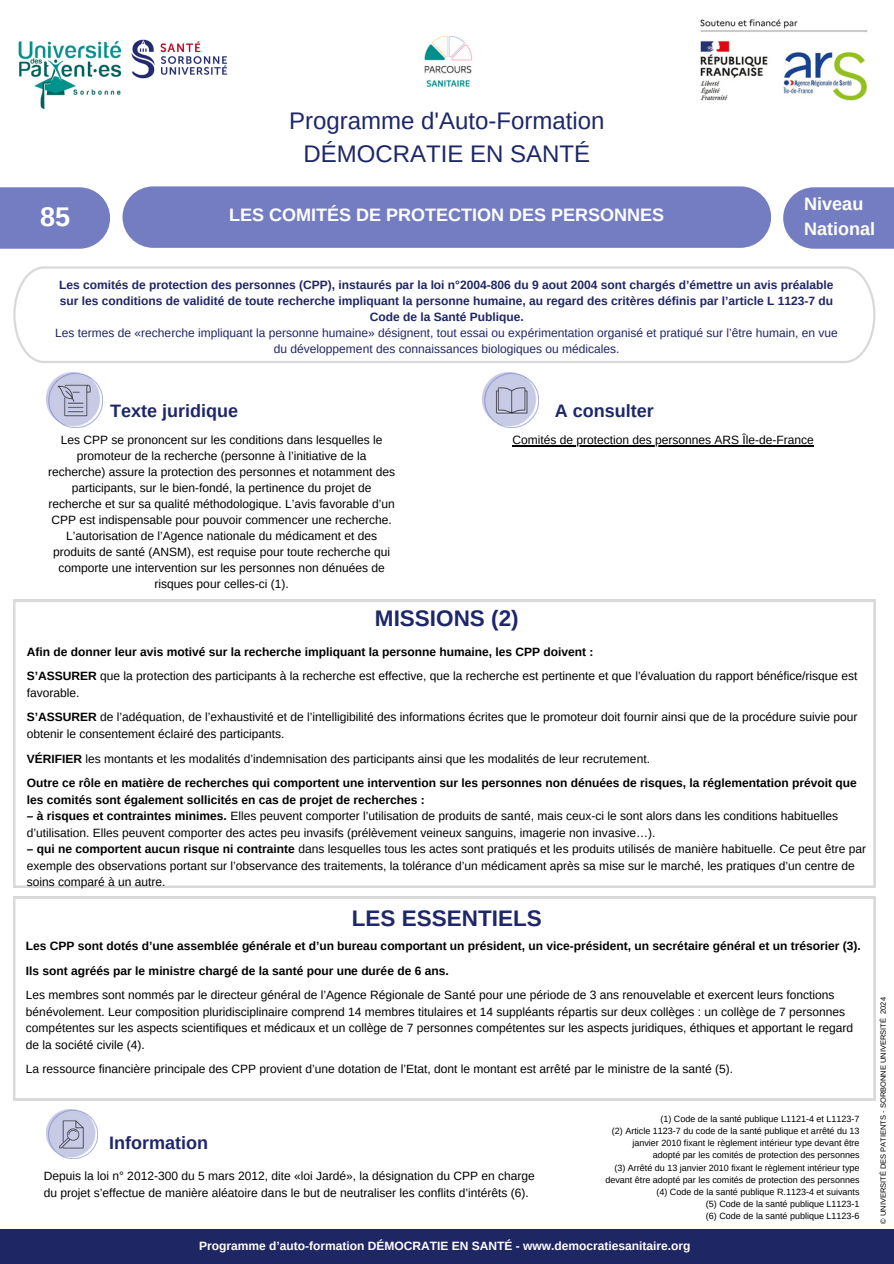
<style>
.page{position:relative;width:894px;height:1264px;background:#fff}
.page>*{position:absolute;margin:0;border:0;box-sizing:border-box;transform-origin:0 0}
.t1{font:700 27px "Arimo";color:#fff}
.t2{font:24px/32.7px "Arimo";color:#1d2769;text-align:center}
.t3{font:700 22.5px "Arimo";color:#1d2769}
.t4{font:700 18px/24.8px "Arimo";color:#fff}
.t5{font:700 18px "Arimo";color:#1d2769}
.t6{font:700 15.15px "Arimo";color:#fff}
.t7{font:12px/16.5px "Arimo";color:#000}
.t8{font:700 12px/16.5px "Arimo";color:#000}
.t9{font:700 12px/16px "Arimo";color:#1f2664;text-align:center}
.t10{font:12px/16px "Arimo";color:#1f2664;text-align:center}
.t11{font:700 12px "Arimo";color:#fff}
.t12{font:9px/12px "Arimo";color:#000;text-align:right}
.t13{font:7.5px "Arimo";color:#000}
.s1{font-weight:700}
</style>
<div class="page">
<div style="left:0;top:1228px;width:893px;height:35px;background:#1f2664"></div>
<img style="left:700px;top:19px;width:167px;height:82px">
<svg style="left:0;top:187px;width:110px;height:62px;background:#7d85c5"></svg>
<div style="left:783px;top:187px;width:110px;height:62px;background:#747dc1"></div>
<div style="left:122px;top:186px;width:648px;height:62px;background:#747dc1;border-radius:31px"></div>
<svg style="left:13px;top:266px;width:862px;height:97px"></svg>
<img style="left:47px;top:1109px;width:51px;height:49px">
<svg style="left:13px;top:600px;width:862px;height:287px"></svg>
<svg style="left:13px;top:896px;width:862px;height:204px"></svg>
<hr style="left:512px;top:445px;width:301px;height:1px;background:#000">
<img style="left:424px;top:37px;width:49px;height:50px">
<img style="left:46px;top:373px;width:57px;height:55px">
<img style="left:482px;top:373px;width:56px;height:55px">
<img style="left:18px;top:41px;width:104px;height:68px">
<img style="left:131px;top:39px;width:97px;height:40px">
<h4 class="t2" style="left:289px;top:104px;width:317px">Programme d'Auto-Formation<br>DÉMOCRATIE EN SANTÉ</h4>
<p class="t1" style="left:40px;top:202px;width:32px">85</p>
<h4 class="t4" style="left:804px;top:191px;width:72px">Niveau<br>National</h4>
<p class="t4" style="left:229px;top:203px;width:436px">LES COMITÉS DE PROTECTION DES PERSONNES</p>
<p class="t6" style="left:210px;top:210px;width:445px">BORDEREAU DE PROMESSE DE VERSEMENT - TAXE</p>
<p class="t9" style="left:59px;top:276px;width:775px">Les comités de protection des personnes (CPP), instaurés par la loi n°2004-806 du 9 aout 2004 sont chargés d’émettre un avis préalable sur les conditions de validité de toute recherche impliquant la personne humaine, au regard des critères définis par l’article L 1123-7 du<br>Code de la Santé Publique.</p>
<p class="t10" style="left:55px;top:324px;width:784px">Les termes de «recherche impliquant la personne humaine» désignent, tout essai ou expérimentation organisé et pratiqué sur l’être humain, en vue du développement des connaissances biologiques ou médicales.</p>
<p class="t5" style="left:110px;top:400px;width:129px">Texte juridique</p>
<p class="t5" style="left:554px;top:400px;width:100px">A consulter</p>
<h1 class="t7" style="left:48px;top:432px;width:348px;line-height:16px;text-align:center">Les CPP se prononcent sur les conditions dans lesquelles le promoteur de la recherche (personne à l’initiative de la recherche) assure la protection des personnes et notamment des participants, sur le bien-fondé, la pertinence du projet de recherche et sur sa qualité méthodologique. L’avis favorable d’un CPP est indispensable pour pouvoir commencer une recherche.<br>L’autorisation de l’Agence nationale du médicament et des produits de santé (ANSM), est requise pour toute recherche qui comporte une intervention sur les personnes non dénuées de risques pour celles-ci (1).</h1>
<h6 class="t7" style="left:512px;top:432px;width:303px">Comités de protection des personnes ARS Île-de-France</h6>
<p class="t3" style="left:375px;top:606px;width:145px">MISSIONS (2)</p>
<p class="t8" style="left:27px;top:643px;width:568px">Afin de donner leur avis motivé sur la recherche impliquant la personne humaine, les CPP doivent :</p>
<p class="t7" style="left:27px;top:668px;width:831px"><span class="s1">S’ASSURER</span> que la protection des participants à la recherche est effective, que la recherche est pertinente et que l’évaluation du rapport bénéfice/risque est favorable.</p>
<h3 class="t7" style="left:27px;top:709px;width:831px"><span class="s1">S’ASSURER</span> de l’adéquation, de l’exhaustivité et de l’intelligibilité des informations écrites que le promoteur doit fournir ainsi que de la procédure suivie pour obtenir le consentement éclairé des participants.</h3>
<h5 class="t7" style="left:27px;top:750px;width:624px"><span class="s1">VÉRIFIER</span> les montants et les modalités d’indemnisation des participants ainsi que les modalités de leur recrutement.</h5>
<h4 class="t8" style="left:27px;top:774px;width:831px">Outre ce rôle en matière de recherches qui comportent une intervention sur les personnes non dénuées de risques, la réglementation prévoit que les comités sont également sollicités en cas de projet de recherches :</h4>
<p class="t7" style="left:27px;top:807px;width:812px"><span class="s1">– à risques et contraintes minimes.</span> Elles peuvent comporter l’utilisation de produits de santé, mais ceux-ci le sont alors dans les conditions habituelles d’utilisation. Elles peuvent comporter des actes peu invasifs (prélèvement veineux sanguins, imagerie non invasive…).</p>
<p class="t7" style="left:27px;top:840px;width:840px"><span class="s1">– qui ne comportent aucun risque ni contrainte</span> dans lesquelles tous les actes sont pratiqués et les produits utilisés de manière habituelle. Ce peut être par exemple des observations portant sur l’observance des traitements, la tolérance d’un médicament après sa mise sur le marché, les pratiques d’un centre de soins comparé à un autre.</p>
<p class="t3" style="left:352px;top:905px;width:191px">LES ESSENTIELS</p>
<p class="t8" style="left:26px;top:937px;width:836px">Les CPP sont dotés d’une assemblée générale et d’un bureau comportant un président, un vice-président, un secrétaire général et un trésorier (3).</p>
<p class="t8" style="left:26px;top:962px;width:424px">Ils sont agréés par le ministre chargé de la santé pour une durée de 6 ans.</p>
<p class="t7" style="left:26px;top:986px;width:828px">Les membres sont nommés par le directeur général de l’Agence Régionale de Santé pour une période de 3 ans renouvelable et exercent leurs fonctions bénévolement. Leur composition pluridisciplinaire comprend 14 membres titulaires et 14 suppléants répartis sur deux collèges : un collège de 7 personnes compétentes sur les aspects scientifiques et médicaux et un collège de 7 personnes compétentes sur les aspects juridiques, éthiques et apportant le regard de la société civile (4).</p>
<p class="t7" style="left:26px;top:1060px;width:708px">La ressource financière principale des CPP provient d’une dotation de l’Etat, dont le montant est arrêté par le ministre de la santé (5).</p>
<h1 class="t5" style="left:109px;top:1133px;width:100px">Information</h1>
<h6 class="t7" style="left:44px;top:1167px;width:492px">Depuis la loi n° 2012-300 du 5 mars 2012, dite «loi Jardé», la désignation du CPP en charge du projet s’effectue de manière aléatoire dans le but de neutraliser les conflits d’intérêts (6).</h6>
<h6 class="t12" style="left:660px;top:1113px;width:201px">(1) Code de la santé publique L1121-4 et L1123-7</h6>
<p class="t12" style="left:611px;top:1125px;width:249px">(2) Article 1123-7 du code de la santé publique et arrêté du 13 janvier 2010 fixant le règlement intérieur type devant être adopté par les comités de protection des personnes</p>
<p class="t12" style="left:605px;top:1161px;width:256px">(3) Arrêté du 13 janvier 2010 fixant le règlement intérieur type devant être adopté par les comités de protection des personnes</p>
<p class="t12" style="left:656px;top:1185px;width:204px">(4) Code de la santé publique R.1123-4 et suivants</p>
<h4 class="t12" style="left:705px;top:1197px;width:155px">(5) Code de la santé publique L1123-1</h4>
<p class="t12" style="left:705px;top:1209px;width:155px">(6) Code de la santé publique L1123-6</p>
<p class="t11" style="left:199px;top:1239px;width:492px">Programme d’auto-formation DÉMOCRATIE EN SANTÉ - www.democratiesanitaire.org</p>
<p class="t13" style="left:878px;top:1223px;width:228px;rotate:-90deg">© UNIVERSITÉ DES PATIENTS - SORBONNE UNIVERSITÉ 2024</p>
</div>
